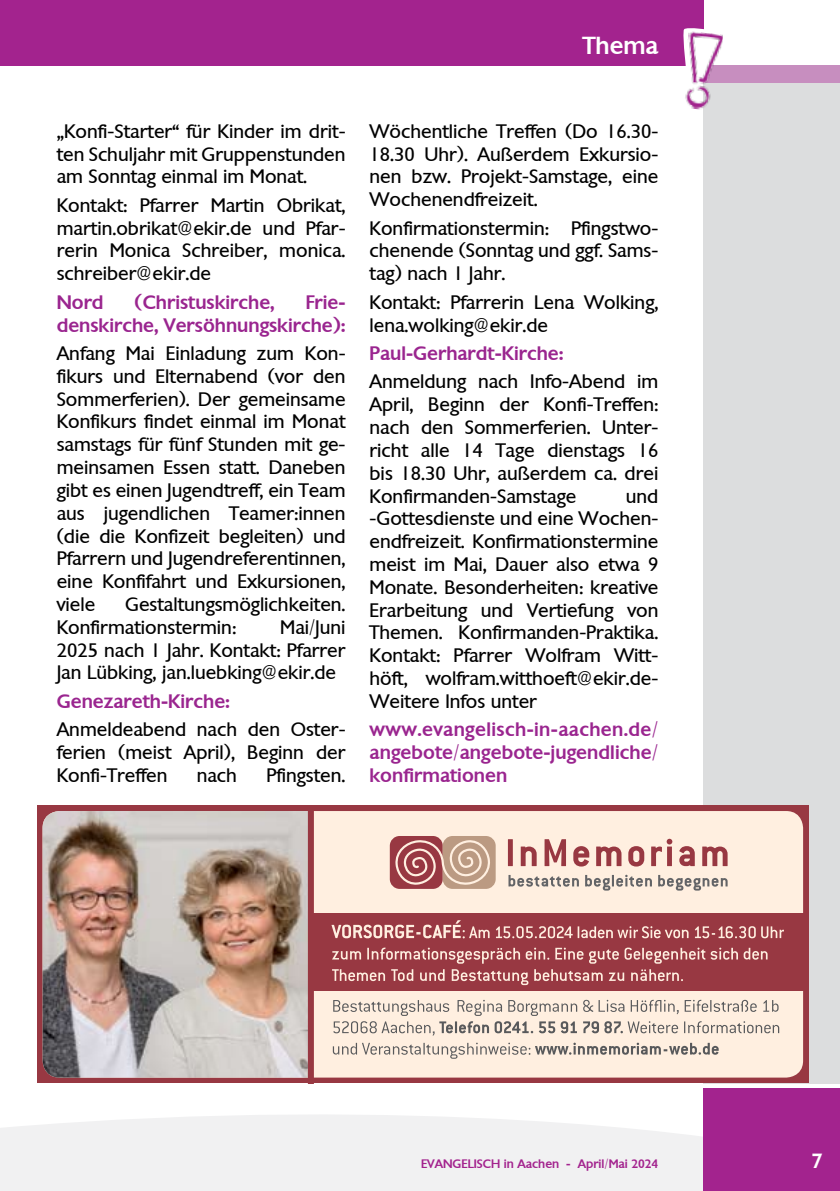
<style>
.page{position:relative;width:840px;height:1191px;background:#fff}
.page>*{position:absolute;margin:0;border:0;box-sizing:border-box;transform-origin:0 0}
.t1{font:500 24px "Chantilly";color:#fff}
.t2{font:500 20px "Chantilly";color:#fff}
.t3{font:19px/22.8px "Chantilly";color:#000;text-align:justify}
.t4{font:500 19px/22.8px "Chantilly";color:#9a258f;text-align:right}
.t5{font:500 12px "Chantilly";color:#a3238e}
</style>
<div class="page">
<svg style="left:0;top:1115px;width:703px;height:76px;fill:#f1f1f2"></svg>
<div style="left:0;top:0;width:703px;height:65px;background:#a3238e"></div>
<div style="left:703px;top:77px;width:136px;height:1006px;background:#dcddde"></div>
<div style="left:703px;top:1089px;width:136px;height:102px;background:#a3238e"></div>
<div style="left:703px;top:65px;width:136px;height:17px;background:#c78ebf"></div>
<svg style="left:683px;top:26px;width:21px;height:5px"></svg>
<img style="left:679px;top:31px;width:43px;height:79px">
<div style="left:37px;top:805px;width:771px;height:278px;background:#983842"></div>
<div style="left:43px;top:811px;width:759px;height:266px;background:#ffefe0;border-radius:17px"></div>
<img style="left:43px;top:811px;width:265px;height:266px">
<div style="left:308px;top:805px;width:6px;height:278px;background:#983842"></div>
<div style="left:309px;top:913px;width:499px;height:77px;background:#983842"></div>
<div style="left:389px;top:836px;width:53px;height:53px;background:#983842;border-radius:10px"></div>
<div style="left:442px;top:836px;width:53px;height:53px;background:#bb9a82;border-radius:10px"></div>
<svg style="left:393px;top:837px;width:96px;height:50px"></svg>
<svg style="left:508px;top:875px;width:70px;height:11px"></svg>
<svg style="left:585px;top:874px;width:66px;height:16px"></svg>
<svg style="left:658px;top:875px;width:69px;height:15px"></svg>
<div style="left:507px;top:839px;width:5px;height:27px;background:#983842"></div>
<svg style="left:520px;top:846px;width:16px;height:20px"></svg>
<svg style="left:544px;top:839px;width:21px;height:27px"></svg>
<svg style="left:573px;top:846px;width:16px;height:20px"></svg>
<svg style="left:596px;top:846px;width:25px;height:20px"></svg>
<svg style="left:628px;top:846px;width:16px;height:20px"></svg>
<svg style="left:651px;top:838px;width:21px;height:28px"></svg>
<svg style="left:666px;top:846px;width:5px;height:20px"></svg>
<svg style="left:679px;top:846px;width:15px;height:20px"></svg>
<svg style="left:702px;top:846px;width:25px;height:20px"></svg>
<svg style="left:331px;top:920px;width:452px;height:18px"></svg>
<svg style="left:332px;top:947px;width:435px;height:16px"></svg>
<svg style="left:332px;top:969px;width:350px;height:16px"></svg>
<svg style="left:333px;top:999px;width:445px;height:36px"></svg>
<svg style="left:332px;top:1042px;width:386px;height:16px"></svg>
<p class="t1" style="left:582px;top:30px;width:77px">Thema</p>
<p class="t3" style="left:57px;top:119px;width:290px">„Konfi-Starter“ für Kinder im drit&shy;ten Schuljahr mit Gruppenstunden am Sonntag einmal im Monat.</p>
<p class="t3" style="left:57px;top:193px;width:290px">Kontakt: Pfarrer Martin Obrikat, martin.obrikat@ekir.de und Pfar&shy;rerin Monica Schreiber, monica. schreiber@ekir.de</p>
<p class="t4" style="left:57px;top:290px;width:48px">Nord</p>
<p class="t4" style="left:134px;top:290px;width:141px">(Christuskirche,</p>
<p class="t4" style="left:57px;top:290px;width:290px">Frie-<br>denskirche, Versöhnungskirche):</p>
<p class="t3" style="left:57px;top:342px;width:290px">Anfang Mai Einladung zum Kon&shy;fikurs und Elternabend (vor den Sommerferien). Der gemeinsame Konfikurs findet einmal im Monat samstags für fünf Stunden mit ge&shy;meinsamen Essen statt. Daneben gibt es einen Jugendtreff, ein Team aus jugendlichen Teamer:innen (die die Konfizeit begleiten) und Pfarrern und Jugendreferentinnen, eine Konfifahrt und Exkursionen, viele</p>
<p class="t3" style="left:57px;top:592px;width:290px;text-indent:68px">Gestaltungsmöglichkeiten.<br>Konfirmationstermin:</p>
<p class="t3" style="left:57px;top:615px;width:290px;text-indent:223px">Mai/Juni 2025 nach 1 Jahr. Kontakt: Pfarrer Jan Lübking, jan.luebking@ekir.de</p>
<p class="t4" style="left:57px;top:689px;width:174px">Genezareth-Kirche:</p>
<p class="t3" style="left:57px;top:718px;width:290px">Anmeldeabend nach den Oster&shy;ferien (meist April), Beginn der Konfi-Treffen</p>
<p class="t3" style="left:197px;top:763px;width:42px">nach</p>
<p class="t3" style="left:266px;top:763px;width:81px">Pfingsten.</p>
<p class="t3" style="left:369px;top:119px;width:290px">Wöchentliche Treffen (Do 16.30- 18.30 Uhr). Außerdem Exkursio&shy;nen bzw. Projekt-Samstage, eine Wochenendfreizeit.</p>
<p class="t3" style="left:369px;top:216px;width:290px">Konfirmationstermin: Pfingstwo&shy;chenende (Sonntag und ggf. Sams&shy;tag) nach 1 Jahr.</p>
<p class="t3" style="left:369px;top:290px;width:290px">Kontakt: Pfarrerin Lena Wolking, lena.wolking@ekir.de</p>
<p class="t4" style="left:369px;top:341px;width:195px">Paul-Gerhardt-Kirche:</p>
<p class="t3" style="left:369px;top:370px;width:290px">Anmeldung nach Info-Abend im April, Beginn der Konfi-Treffen: nach den Sommerferien. Unter&shy;richt alle 14 Tage dienstags 16 bis 18.30 Uhr, außerdem ca. drei Konfirmanden-Samstage</p>
<p class="t3" style="left:369px;top:484px;width:290px;text-indent:256px">und -Gottesdienste und eine Wochen&shy;endfreizeit. Konfirmationstermine meist im Mai, Dauer also etwa 9<br>Monate. Besonderheiten: kreative Erarbeitung und Vertiefung von Themen. Konfirmanden-Praktika.<br>Kontakt: Pfarrer Wolfram Witt&shy;höft, wolfram.witthoeft@ekir.de-Weitere Infos unter</p>
<p class="t4" style="left:369px;top:718px;width:290px;text-align:justify">www.evangelisch-in-aachen.de/ angebote/angebote-jugendliche/ konfirmationen</p>
<p class="t5" style="left:421px;top:1156px;width:239px">EVANGELISCH in Aachen - April/Mai 2024</p>
<p class="t2" style="left:811px;top:1148px;width:13px">7</p>
</div>
